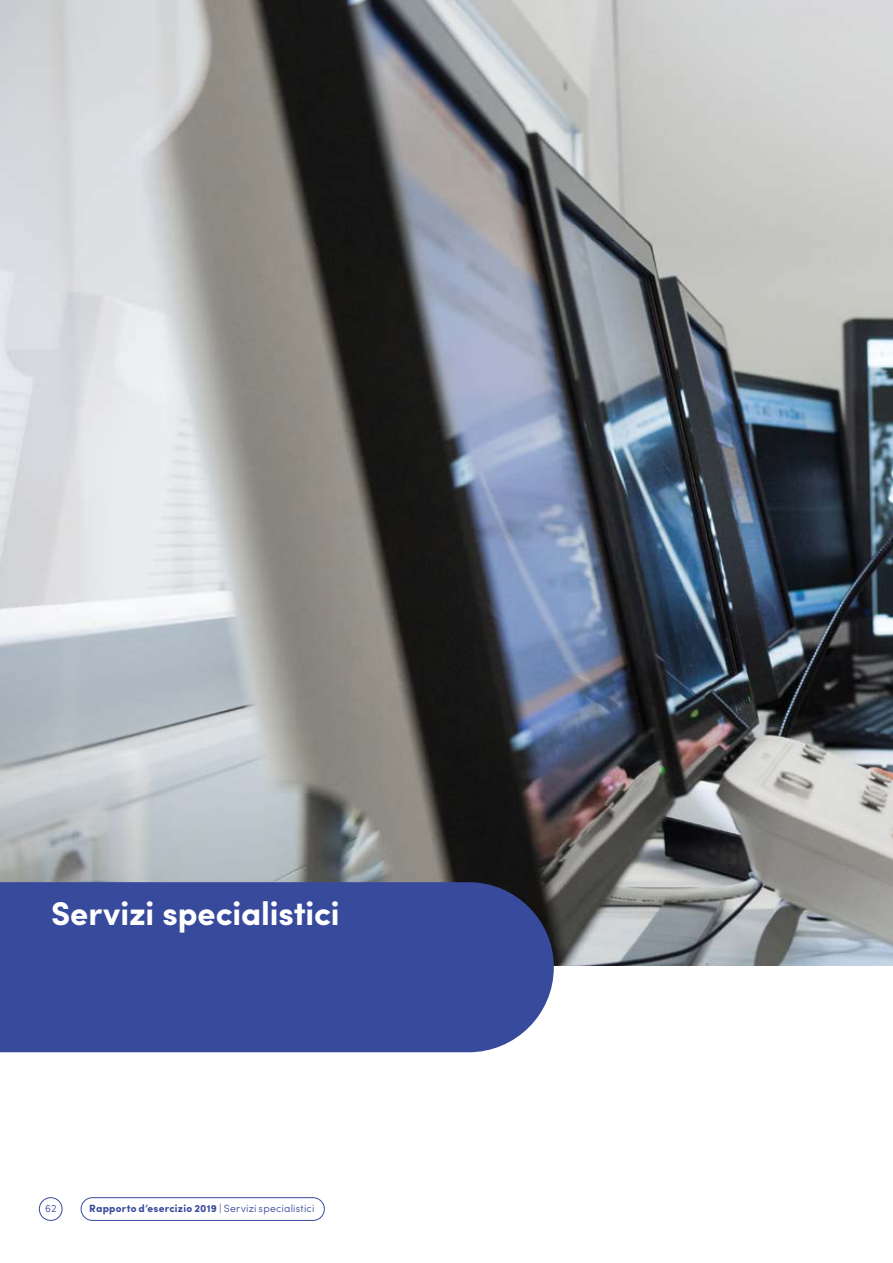
<style>
.page{position:relative;width:893px;height:1263px;background:#fff}
.page>*{position:absolute;margin:0;border:0;box-sizing:border-box;transform-origin:0 0}
.t1{font:700 33px "Sofia Pro";letter-spacing:-.005em;color:#fff}
.t2{font:700 10.5px "Sofia Pro";letter-spacing:.02em;color:#384a9c}
.t3{font:300 10.5px "Sofia Pro";color:#384a9c}
.s1{font-weight:300}
</style>
<div class="page">
<img style="left:0;top:0;width:893px;height:965px">
<div style="left:0;top:882px;width:554px;height:170px;background:#384a9c"></div>
<div style="left:39px;top:1197px;width:23px;height:24px;border:1px solid #384a9c;border-radius:50%"></div>
<div style="left:81px;top:1197px;width:244px;height:24px;border:1px solid #384a9c;border-radius:11px"></div>
<h1 class="t1" style="left:51px;top:888px;width:290px">Servizi specialistici</h1>
<p class="t3" style="left:45px;top:1201px;width:13px">62</p>
<p class="t2" style="left:89px;top:1200px;width:227px">Rapporto d’esercizio 2019 <span class="s1">| Servizi specialistici</span></p>
</div>
